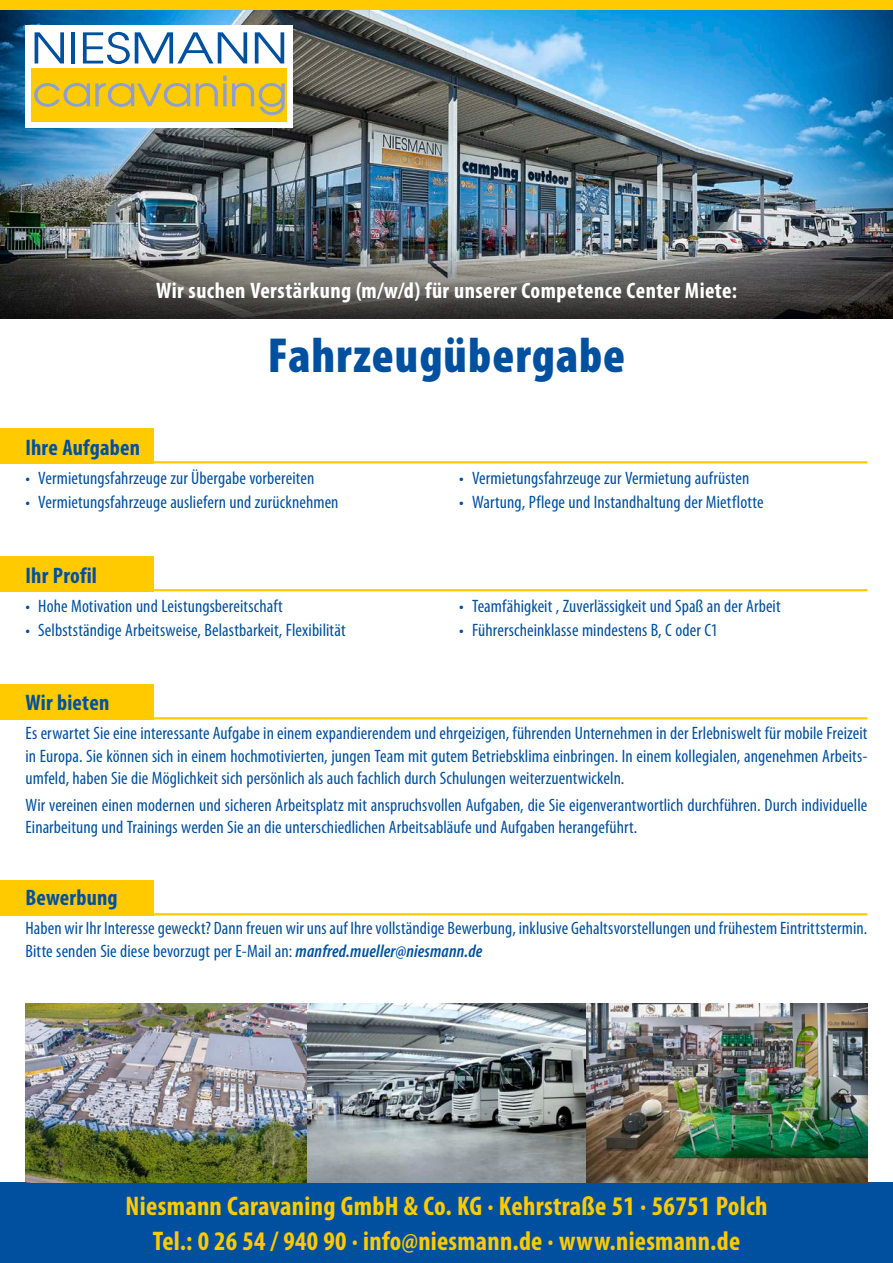
<style>
.page{position:relative;width:893px;height:1263px;background:#fff}
.page>*{position:absolute;margin:0;border:0;box-sizing:border-box;transform-origin:0 0}
.t1{font:900 condensed 49.5px "Myriad Pro";letter-spacing:.02em;color:#0050a0}
.t2{font:700 condensed 27px/34.7px "Myriad Pro";letter-spacing:.01em;color:#ffcb00;text-align:center}
.t3{font:700 condensed 22.5px "Myriad Pro";letter-spacing:.02em;color:#fff}
.t4{font:700 condensed 22.5px "Myriad Pro";letter-spacing:.01em;color:#0050a0}
.t5{font:condensed 18px/22.5px "Myriad Pro";letter-spacing:.005em;color:#0050a0}
.s1{font-weight:600;font-style:italic}
</style>
<div class="page">
<img style="left:0;top:10px;width:893px;height:192px">
<img style="left:0;top:202px;width:893px;height:117px">
<div style="left:0;top:428px;width:153px;height:35px;background:#ffcb00"></div>
<hr style="left:34px;top:461px;width:833px;height:2px;background:#ffcb00">
<div style="left:0;top:556px;width:153px;height:35px;background:#ffcb00"></div>
<hr style="left:34px;top:589px;width:833px;height:2px;background:#ffcb00">
<div style="left:0;top:1182px;width:893px;height:81px;background:#0050a0"></div>
<img style="left:26px;top:1003px;width:841px;height:179px">
<div style="left:0;top:684px;width:153px;height:35px;background:#ffcb00"></div>
<hr style="left:34px;top:717px;width:833px;height:2px;background:#ffcb00">
<div style="left:0;top:880px;width:153px;height:35px;background:#ffcb00"></div>
<hr style="left:34px;top:913px;width:833px;height:2px;background:#ffcb00">
<div style="left:26px;top:26px;width:267px;height:102px;background:#fff"></div>
<svg style="left:35px;top:32px;width:29px;height:31px"></svg>
<hr style="left:72px;top:32px;width:3px;height:31px;background:#0050a0">
<svg style="left:83px;top:32px;width:164px;height:32px"></svg>
<svg style="left:255px;top:32px;width:29px;height:31px"></svg>
<div style="left:32px;top:68px;width:255px;height:54px;background:#ffcb00"></div>
<svg style="left:34px;top:83px;width:156px;height:24px"></svg>
<svg style="left:196px;top:76px;width:89px;height:39px"></svg>
<div style="left:0;top:0;width:893px;height:10px;background:#ffcb00"></div>
<p class="t3" style="left:156px;top:278px;width:582px">Wir suchen Verstärkung (m/w/d) für unserer Competence Center Miete:</p>
<h1 class="t1" style="left:268px;top:328px;width:359px">Fahrzeugübergabe</h1>
<p class="t4" style="left:26px;top:435px;width:116px">Ihre Aufgaben</p>
<p class="t5" style="left:26px;top:467px;width:290px">• Vermietungsfahrzeuge zur Übergabe vorbereiten</p>
<p class="t5" style="left:26px;top:491px;width:315px">• Vermietungsfahrzeuge ausliefern und zurücknehmen</p>
<p class="t4" style="left:26px;top:563px;width:73px">Ihr Profil</p>
<p class="t5" style="left:26px;top:595px;width:259px">• Hohe Motivation und Leistungsbereitschaft</p>
<p class="t5" style="left:26px;top:619px;width:322px">• Selbstständige Arbeitsweise, Belastbarkeit, Flexibilität</p>
<p class="t5" style="left:459px;top:467px;width:292px">• Vermietungsfahrzeuge zur Vermietung aufrüsten</p>
<p class="t5" style="left:459px;top:491px;width:306px">• Wartung, Pflege und Instandhaltung der Mietflotte</p>
<p class="t5" style="left:459px;top:595px;width:323px">• Teamfähigkeit , Zuverlässigkeit und Spaß an der Arbeit</p>
<p class="t5" style="left:459px;top:619px;width:260px">• Führerscheinklasse mindestens B, C oder C1</p>
<p class="t4" style="left:26px;top:690px;width:85px">Wir bieten</p>
<p class="t5" style="left:26px;top:722px;width:843px;text-align:justify">Es erwartet Sie eine interessante Aufgabe in einem expandierendem und ehrgeizigen, führenden Unternehmen in der Erlebniswelt für mobile Freizeit in Europa. Sie können sich in einem hochmotivierten, jungen Team mit gutem Betriebsklima einbringen. In einem kollegialen, angenehmen Arbeits&shy;umfeld, haben Sie die Möglichkeit sich persönlich als auch fachlich durch Schulungen weiterzuentwickeln.</p>
<p class="t5" style="left:26px;top:794px;width:843px">Wir vereinen einen modernen und sicheren Arbeitsplatz mit anspruchsvollen Aufgaben, die Sie eigenverantwortlich durchführen. Durch individuelle<br>Einarbeitung und Trainings werden Sie an die unterschiedlichen Arbeitsabläufe und Aufgaben herangeführt.</p>
<p class="t4" style="left:26px;top:885px;width:94px">Bewerbung</p>
<p class="t5" style="left:26px;top:917px;width:843px">Haben wir Ihr Interesse geweckt? Dann freuen wir uns auf Ihre vollständige Bewerbung, inklusive Gehaltsvorstellungen und frühestem Eintrittstermin.<br>Bitte senden Sie diese bevorzugt per E-Mail an: <span class="s1">manfred.mueller@niesmann.de</span></p>
<h2 class="t2" style="left:126px;top:1189px;width:643px">Niesmann Caravaning GmbH &amp; Co. KG · Kehrstraße 51 · 56751 Polch<br>Tel.: 0 26 54 / 940 90 · info@niesmann.de · www.niesmann.de</h2>
</div>
